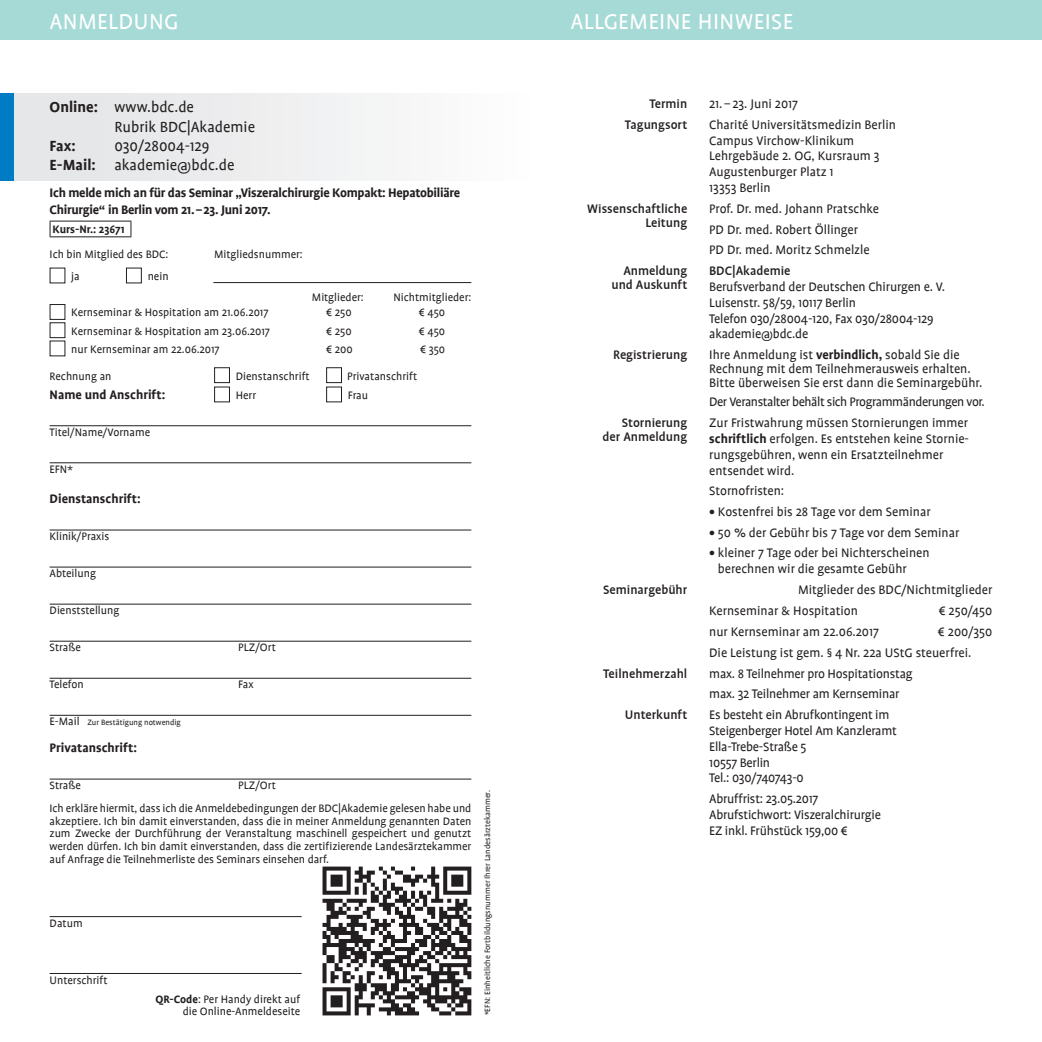
<style>
.page{position:relative;width:1042px;height:1042px;background:#fff}
.page>*{position:absolute;margin:0;border:0;box-sizing:border-box;transform-origin:0 0}
.t1{font:24.5px "Profile";letter-spacing:.015em;color:#fff}
.t2{font:16.62px/19.2px "Profile";color:#231f20}
.t3{font:700 16.62px "Profile";color:#231f20}
.t4{font:14px/15.8px "Profile";color:#231f20}
.t5{font:500 14px/14px "Profile";color:#231f20;text-align:right}
.t6{font:700 14px/16.8px "Profile";letter-spacing:-.02em;color:#231f20}
.t7{font:700 14px "Profile";color:#231f20}
.t8{font:14px "Profile";letter-spacing:-.03em;color:#231f20}
.t9{font:12.25px/12.8px "Profile";color:#231f20;text-align:right}
.t10{font:700 12.25px "Profile";color:#231f20}
.t11{font:8.75px "Profile";color:#231f20}
.s1{font-weight:700}
.s2{font-size:12.25px}
</style>
<div class="page">
<div style="left:0;top:0;width:1042px;height:40px;background:#a6dad6"></div>
<div style="left:0;top:93px;width:536px;height:88px;background:linear-gradient(to right,#e2e3e5,#fdfdfd)"></div>
<hr style="left:213px;top:282px;width:258px;height:1px;background:#231f20">
<hr style="left:50px;top:425px;width:421px;height:1px;background:#231f20">
<hr style="left:50px;top:462px;width:421px;height:1px;background:#231f20">
<hr style="left:50px;top:530px;width:421px;height:1px;background:#231f20">
<hr style="left:50px;top:567px;width:421px;height:1px;background:#231f20">
<hr style="left:50px;top:604px;width:421px;height:1px;background:#231f20">
<hr style="left:50px;top:641px;width:421px;height:1px;background:#231f20">
<hr style="left:50px;top:678px;width:421px;height:1px;background:#231f20">
<hr style="left:50px;top:715px;width:421px;height:1px;background:#231f20">
<hr style="left:50px;top:779px;width:421px;height:1px;background:#231f20">
<hr style="left:50px;top:916px;width:252px;height:1px;background:#231f20">
<hr style="left:50px;top:973px;width:252px;height:1px;background:#231f20">
<hr style="left:50px;top:221px;width:81px;height:1px;background:#231f20">
<svg style="left:50px;top:221px;width:1px;height:15px"></svg>
<svg style="left:130px;top:221px;width:1px;height:15px"></svg>
<hr style="left:50px;top:236px;width:81px;height:1px;background:#231f20">
<div style="left:126px;top:268px;width:16px;height:15px;border:1px solid #231f20"></div>
<div style="left:50px;top:304px;width:15px;height:16px;border:1px solid #231f20"></div>
<div style="left:50px;top:322px;width:15px;height:16px;border:1px solid #231f20"></div>
<div style="left:214px;top:367px;width:16px;height:16px;border:1px solid #231f20"></div>
<div style="left:326px;top:367px;width:16px;height:16px;border:1px solid #231f20"></div>
<div style="left:214px;top:386px;width:16px;height:16px;border:1px solid #231f20"></div>
<div style="left:326px;top:386px;width:16px;height:16px;border:1px solid #231f20"></div>
<div style="left:0;top:93px;width:13px;height:88px;background:#007cc4"></div>
<svg style="left:322px;top:866px;width:149px;height:149px"></svg>
<h1 class="t1" style="left:50px;top:9px;width:130px">ANMELDUNG</h1>
<p class="t2" style="left:114px;top:98px;width:142px;text-indent:-65px"><span class="s1">Online:</span> www.bdc.de<br>Rubrik BDC|Akademie</p>
<p class="t3" style="left:50px;top:137px;width:28px">Fax:</p>
<p class="t2" style="left:50px;top:136px;width:186px;text-indent:65px">030/28004-129<br><span class="s1">E-Mail:</span> akademie@bdc.de</p>
<p class="t6" style="left:50px;top:184px;width:412px">Ich melde mich an für das Seminar „Viszeralchirurgie Kompakt: Hepatobiliäre<br>Chirurgie“ in Berlin vom 21.–23. Juni 2017.</p>
<p class="t10" style="left:53px;top:222px;width:74px">Kurs-Nr.: 23671</p>
<p class="t9" style="left:50px;top:248px;width:120px">Ich bin Mitglied des BDC:</p>
<p class="t9" style="left:214px;top:248px;width:90px">Mitgliedsnummer:</p>
<p class="t9" style="left:71px;top:270px;width:10px">ja</p>
<p class="t9" style="left:148px;top:270px;width:22px">nein</p>
<p class="t9" style="left:312px;top:290px;width:53px">Mitglieder:</p>
<p class="t9" style="left:393px;top:290px;width:79px">Nichtmitglieder:</p>
<p class="t9" style="left:71px;top:306px;width:199px">Kernseminar &amp; Hospitation am 21.06.2017</p>
<p class="t9" style="left:326px;top:306px;width:27px">€ 250</p>
<p class="t9" style="left:419px;top:306px;width:28px">€ 450</p>
<p class="t9" style="left:71px;top:324px;width:200px">Kernseminar &amp; Hospitation am 23.06.2017</p>
<p class="t9" style="left:326px;top:324px;width:27px">€ 250</p>
<p class="t9" style="left:419px;top:324px;width:28px">€ 450</p>
<p class="t9" style="left:71px;top:343px;width:150px">nur Kernseminar am 22.06.2017</p>
<p class="t9" style="left:326px;top:343px;width:28px">€ 200</p>
<p class="t9" style="left:420px;top:343px;width:27px">€ 350</p>
<p class="t9" style="left:50px;top:369px;width:63px">Rechnung an</p>
<p class="t9" style="left:236px;top:369px;width:75px">Dienstanschrift</p>
<p class="t9" style="left:347px;top:369px;width:72px">Privatanschrift</p>
<p class="t7" style="left:50px;top:387px;width:117px">Name und Anschrift:</p>
<p class="t9" style="left:236px;top:389px;width:22px">Herr</p>
<p class="t9" style="left:348px;top:389px;width:22px">Frau</p>
<p class="t9" style="left:50px;top:426px;width:102px">Titel/Name/Vorname</p>
<p class="t9" style="left:50px;top:463px;width:25px">EFN*</p>
<p class="t7" style="left:50px;top:491px;width:93px">Dienstanschrift:</p>
<p class="t9" style="left:50px;top:530px;width:61px">Klinik/Praxis</p>
<p class="t9" style="left:50px;top:567px;width:48px">Abteilung</p>
<p class="t9" style="left:50px;top:604px;width:71px">Dienststellung</p>
<p class="t9" style="left:50px;top:641px;width:33px">Straße</p>
<p class="t9" style="left:238px;top:641px;width:39px">PLZ/Ort</p>
<p class="t9" style="left:50px;top:678px;width:36px">Telefon</p>
<p class="t9" style="left:238px;top:678px;width:17px">Fax</p>
<p class="t11" style="left:50px;top:718px;width:133px"><span class="s2">E-Mail</span> Zur Bestätigung notwendig</p>
<p class="t7" style="left:50px;top:740px;width:89px">Privatanschrift:</p>
<p class="t9" style="left:50px;top:779px;width:33px">Straße</p>
<p class="t9" style="left:50px;top:774px;width:423px;line-height:22.6px;text-align:center">PLZ/Ort<br>Ich erkläre hiermit, dass ich die Anmeldebedingungen der BDC|Akademie gelesen habe und</p>
<p class="t9" style="left:50px;top:814px;width:423px;text-align:justify">akzeptiere. Ich bin damit einverstanden, dass die in meiner Anmeldung genannten Daten zum Zwecke der Durchführung der Veranstaltung maschinell gespeichert und genutzt werden dürfen. Ich bin damit einverstanden, dass die zertifizierende Landesärztekammer auf Anfrage die Teilnehmerliste des Seminars einsehen darf.</p>
<p class="t9" style="left:50px;top:916px;width:35px">Datum</p>
<p class="t9" style="left:50px;top:973px;width:60px">Unterschrift</p>
<p class="t9" style="left:156px;top:992px;width:146px"><span class="s1">QR-Code</span>: Per Handy direkt auf die Online-Anmeldeseite</p>
<p class="t11" style="left:483px;top:1015px;width:227px;rotate:-90deg">*EFN: Einheitliche Fortbildungsnummer Ihrer Landesärztekammer.</p>
<h1 class="t1" style="left:570px;top:9px;width:224px">ALLGEMEINE HINWEISE</h1>
<p class="t5" style="left:649px;top:97px;width:39px">Termin</p>
<p class="t4" style="left:709px;top:96px;width:90px">21. – 23. Juni 2017</p>
<p class="t5" style="left:625px;top:118px;width:64px">Tagungsort</p>
<p class="t4" style="left:709px;top:117px;width:188px">Charité Universitätsmedizin Berlin<br>Campus Virchow-Klinikum<br>Lehrgebäude 2. OG, Kursraum 3<br>Augustenburger Platz 1<br>13353 Berlin</p>
<p class="t5" style="left:587px;top:202px;width:102px">Wissenschaftliche<br>Leitung</p>
<p class="t4" style="left:709px;top:198px;width:171px;line-height:20.7px">Prof. Dr. med. Johann Pratschke<br>PD Dr. med. Robert Öllinger<br>PD Dr. med. Moritz Schmelzle</p>
<p class="t5" style="left:611px;top:264px;width:77px">Anmeldung und Auskunft</p>
<p class="t5" style="left:709px;top:264px;width:83px">BDC|Akademie</p>
<p class="t4" style="left:709px;top:279px;width:237px">Berufsverband der Deutschen Chirurgen e. V.<br>Luisenstr. 58/59, 10117 Berlin<br>Telefon 030/28004-120, Fax 030/28004-129 akademie@bdc.de</p>
<p class="t5" style="left:613px;top:348px;width:76px">Registrierung</p>
<p class="t4" style="left:709px;top:348px;width:275px;line-height:14px">Ihre Anmeldung ist <span class="s1">verbindlich,</span> sobald Sie die<br>Rechnung mit dem Teilnehmerausweis erhalten.<br>Bitte überweisen Sie erst dann die Seminargebühr.</p>
<p class="t8" style="left:709px;top:395px;width:277px">Der Veranstalter behält sich Programmänderungen vor.</p>
<p class="t5" style="left:602px;top:416px;width:86px">Stornierung der Anmeldung</p>
<p class="t4" style="left:709px;top:415px;width:261px">Zur Fristwahrung müssen Stornierungen immer <span class="s1">schriftlich</span> erfolgen. Es entstehen keine Stornie&shy;rungsgebühren, wenn ein Ersatzteilnehmer entsendet wird.</p>
<p class="t4" style="left:709px;top:483px;width:76px">Stornofristen:</p>
<p class="t4" style="left:709px;top:504px;width:223px"><span class="s1">•</span> Kostenfrei bis 28 Tage vor dem Seminar</p>
<p class="t4" style="left:709px;top:525px;width:252px"><span class="s1">•</span> 50 % der Gebühr bis 7 Tage vor dem Seminar</p>
<p class="t4" style="left:718px;top:545px;width:213px;text-indent:-9px"><span class="s1">•</span> kleiner 7 Tage oder bei Nichterscheinen berechnen wir die gesamte Gebühr</p>
<p class="t5" style="left:603px;top:583px;width:86px">Seminargebühr</p>
<p class="t4" style="left:709px;top:580px;width:285px;line-height:20.7px;text-indent:89px">Mitglieder des BDC/Nichtmitglieder<br>Kernseminar &amp; Hospitation</p>
<p class="t4" style="left:938px;top:603px;width:55px">€ 250/450</p>
<p class="t4" style="left:709px;top:621px;width:285px;line-height:21px;text-indent:229px">€ 200/350<br>Die Leistung ist gem. § 4 Nr. 22a UStG steuerfrei.</p>
<p class="t4" style="left:709px;top:623px;width:171px">nur Kernseminar am 22.06.2017</p>
<p class="t5" style="left:603px;top:666px;width:86px">Teilnehmerzahl</p>
<p class="t4" style="left:709px;top:663px;width:205px;line-height:20.7px">max. 8 Teilnehmer pro Hospitationstag max. 32 Teilnehmer am Kernseminar</p>
<p class="t5" style="left:625px;top:708px;width:64px">Unterkunft</p>
<p class="t4" style="left:709px;top:707px;width:189px">Es besteht ein Abrufkontingent im<br>Steigenberger Hotel Am Kanzleramt<br>Ella-Trebe-Straße 5<br>10557 Berlin<br>Tel.: 030/740743-0</p>
<p class="t4" style="left:709px;top:791px;width:173px">Abruffrist: 23.05.2017<br>Abrufstichwort: Viszeralchirurgie<br>EZ inkl. Frühstück 159,00 €</p>
</div>
